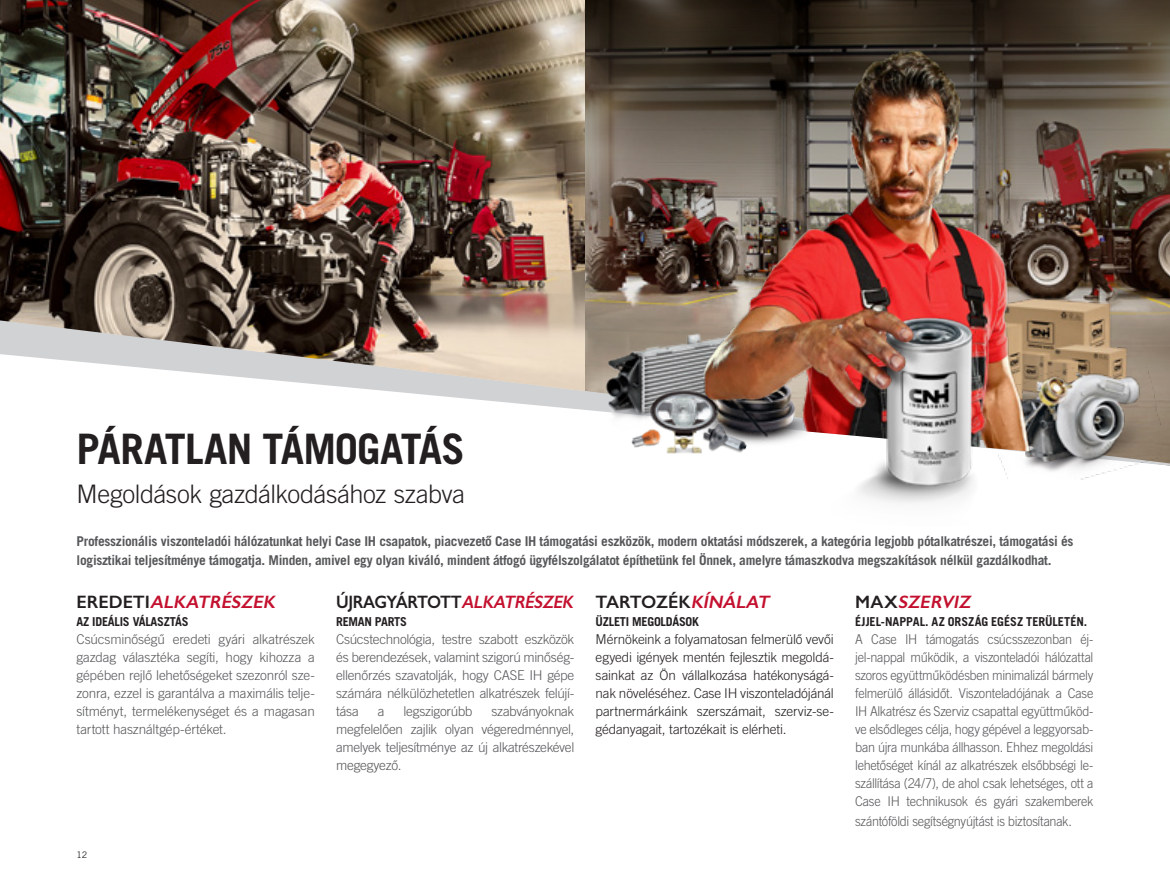
<style>
.page{position:relative;width:1170px;height:893px;background:#fff}
.page>*{position:absolute;margin:0;border:0;box-sizing:border-box;transform-origin:0 0}
.Headline{font:700 42px "Trade Gothic LT Pro";letter-spacing:-.02em;color:#231f20}
.Sub_Headline{font:300 25.5px "Trade Gothic LT Pro";letter-spacing:-.015em;color:#231f20}
.Fliesstext{font:600 18px "Gill Sans";letter-spacing:-.03em;color:#231f20;scale:.92 1}
.Fliesstext-2{font:italic 600 18px "Gill Sans";color:#c3102e}
.Fliesstext-3{font:600 18px "Gill Sans";letter-spacing:-.03em;color:#231f20}
.Headings_Small{font:italic 600 18px "Gill Sans";color:#c3102e}
.Normal_Paragraph{font:300 13.5px/18px "Trade Gothic LT Pro";letter-spacing:-.02em;color:#57585a;text-align:justify}
.Normal_Paragraph-2{font:300 13.5px/18px "Trade Gothic LT Pro";letter-spacing:-.02em;color:#57585a;text-align:justify;scale:.94 1}
.LEAD_IN{font:700 13.5px/19.5px "Trade Gothic LT Pro";letter-spacing:-.02em;color:#57585a}
.Normal_Paragraph-3{font:300 13.5px/18px "Trade Gothic LT Pro";letter-spacing:-.015em;color:#231f20;text-align:justify}
.Fliesstext-4{font:700 12.3px "Trade Gothic LT Pro";letter-spacing:-.02em;color:#231f20}
.Headings_Small-2{font:700 12.3px "Trade Gothic LT Pro";letter-spacing:-.005em;color:#231f20}
.t1{font:9px "Trade Gothic LT Pro";color:#231f20}
.s1{font-style:normal;color:#231f20}
.s2{font-style:italic;color:#c3102e}
</style>
<div class="page">
<svg style="left:585px;top:0;width:584px;height:317px;background:#504236"></svg>
<svg style="left:389px;top:318px;width:780px;height:148px"></svg>
<img style="left:0;top:0;width:585px;height:391px">
<img style="left:597px;top:260px;width:79px;height:202px">
<img style="left:605px;top:267px;width:174px;height:199px">
<img style="left:719px;top:456px;width:33px;height:10px">
<img style="left:628px;top:402px;width:10px;height:64px">
<img style="left:638px;top:378px;width:81px;height:88px">
<img style="left:1079px;top:281px;width:80px;height:86px">
<img style="left:1019px;top:367px;width:140px;height:113px">
<img style="left:676px;top:34px;width:403px;height:422px">
<img style="left:779px;top:268px;width:240px;height:235px">
<p class="Headline" style="left:77px;top:423px;width:390px">PÁRATLAN TÁMOGATÁS</p>
<p class="Sub_Headline" style="left:77px;top:479px;width:390px">Megoldások gazdálkodásához szabva</p>
<p class="LEAD_IN" style="left:77px;top:531px;width:998px">Professzionális viszonteladói hálózatunkat helyi Case IH csapatok, piacvezető Case IH támogatási eszközök, modern oktatási módszerek, a kategória legjobb pótalkatrészei, támogatási és logisztikai teljesítménye támogatja. Minden, amivel egy olyan kiváló, mindent átfogó ügyfélszolgálatot építhetünk fel Önnek, amelyre támaszkodva megszakítások nélkül gazdálkodhat.</p>
<p class="Headings_Small" style="left:855px;top:591px;width:120px"><span class="s1">M A X</span> SZERVIZ</p>
<p class="Headings_Small-2" style="left:855px;top:614px;width:233px">ÉJJEL-NAPPAL. AZ ORSZÁG EGÉSZ TERÜLETÉN.</p>
<p class="Normal_Paragraph-2" style="left:855px;top:630px;width:255px">A Case IH támogatás csúcsszezonban éj&shy;jel-nappal működik, a viszonteladói hálózattal szoros együttműködésben minimalizál bármely felmerülő állásidőt. Viszonteladójának a Case IH Alkatrész és Szerviz csapattal együttműköd&shy;ve elsődleges célja, hogy gépével a leggyorsab&shy;ban újra munkába állhasson. Ehhez megoldási lehetőséget kínál az alkatrészek elsőbbségi le&shy;szállítása (24/7), de ahol csak lehetséges, ott a Case IH technikusok és gyári szakemberek</p>
<p class="Normal_Paragraph-2" style="left:855px;top:812px;width:232px">szántóföldi segítségnyújtást is biztosítanak.</p>
<p class="Fliesstext-2" style="left:77px;top:591px;width:204px"><span class="s1">E R E D E T I</span> ALKATRÉSZEK</p>
<p class="Fliesstext-4" style="left:77px;top:614px;width:114px">AZ IDEÁLIS VÁLASZTÁS</p>
<p class="Normal_Paragraph" style="left:77px;top:630px;width:240px">Csúcsminőségű eredeti gyári alkatrészek gazdag választéka segíti, hogy kihozza a gépében rejlő lehetőségeket szezonról sze&shy;zonra, ezzel is garantálva a maximális telje&shy;sítményt, termelékenységet és a magasan tartott használtgép-értéket.</p>
<p class="Fliesstext" style="left:336px;top:591px;width:263px">ÚJRAGYÁRTOTT<span class="s2">ALKATRÉSZEK</span></p>
<p class="Fliesstext-4" style="left:336px;top:614px;width:72px">REMAN PARTS</p>
<p class="Normal_Paragraph" style="left:336px;top:630px;width:240px">Csúcstechnológia, testre szabott eszközök és berendezések, valamint szigorú minőség&shy;ellenőrzés szavatolják, hogy CASE IH gépe számára nélkülözhetetlen alkatrészek felújí&shy;tása</p>
<p class="Fliesstext-3" style="left:595px;top:591px;width:179px">TARTOZÉK<span class="s2">KÍNÁLAT</span></p>
<p class="Fliesstext-4" style="left:595px;top:614px;width:105px">ÜZLETI MEGOLDÁSOK</p>
<p class="Normal_Paragraph-3" style="left:595px;top:630px;width:240px">Mérnökeink a folyamatosan felmerülő vevői egyedi igények mentén fejlesztik megoldá&shy;sainkat az Ön vállalkozása hatékonyságá&shy;nak növeléséhez. Case IH viszonteladójánál partnermárkáink szerszámait, szerviz-se&shy;gédanyagait, tartozékait is elérheti.</p>
<p class="Normal_Paragraph" style="left:336px;top:702px;width:240px;text-indent:155px">szabványoknak megfelelően zajlik olyan végeredménnyel, amelyek teljesítménye az új alkatrészekével megegyező.</p>
<p class="Normal_Paragraph" style="left:378px;top:702px;width:8px">a</p>
<p class="Normal_Paragraph" style="left:403px;top:702px;width:70px">legszigorúbb</p>
<p class="t1" style="left:77px;top:849px;width:12px">12</p>
</div>
